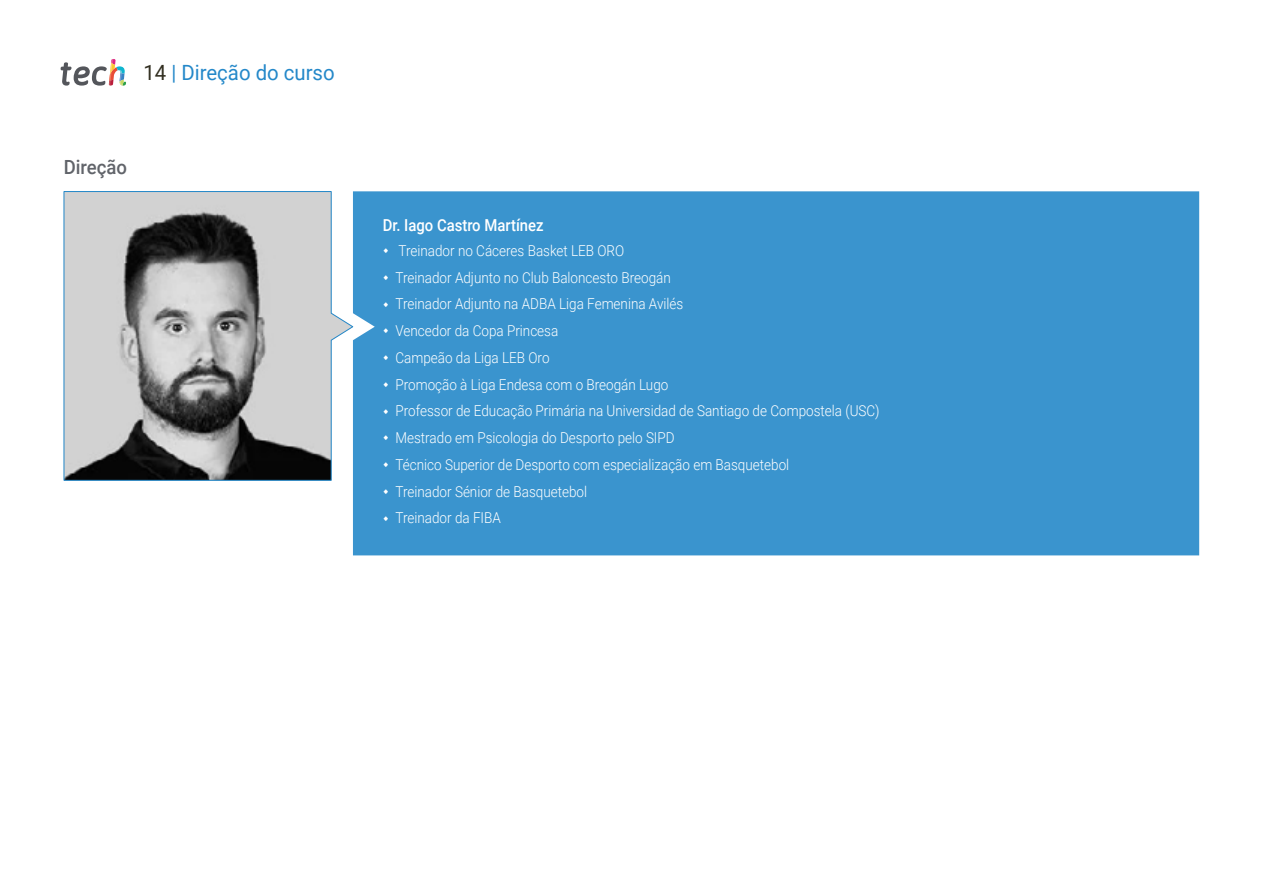
<style>
.page{position:relative;width:1263px;height:893px;background:#fff}
.page>*{position:absolute;margin:0;border:0;box-sizing:border-box;transform-origin:0 0}
.t1{font:21px "Roboto";color:#2488c9}
.t2{font:500 19.5px "Roboto";color:#61646a;scale:.95 1}
.t3{font:500 16.5px "Roboto";color:#fff;scale:.9 1}
.t4{font:300 15px/26.7px "Roboto";color:#fff;scale:.9 1}
.s1{color:#312e20}
</style>
<div class="page">
<svg style="left:61px;top:59px;width:65px;height:27px"></svg>
<div style="left:353px;top:191px;width:846px;height:364px;background:#3a94ce"></div>
<svg style="left:64px;top:191px;width:289px;height:290px;background:#a5a6a7"></svg>
<svg style="left:384px;top:248px;width:4px;height:5px"></svg>
<svg style="left:384px;top:275px;width:4px;height:5px"></svg>
<svg style="left:384px;top:302px;width:4px;height:5px"></svg>
<svg style="left:384px;top:328px;width:4px;height:5px"></svg>
<svg style="left:384px;top:355px;width:4px;height:5px"></svg>
<svg style="left:384px;top:382px;width:4px;height:5px"></svg>
<svg style="left:384px;top:409px;width:4px;height:5px"></svg>
<svg style="left:384px;top:435px;width:4px;height:5px"></svg>
<svg style="left:384px;top:462px;width:4px;height:5px"></svg>
<svg style="left:384px;top:489px;width:4px;height:5px"></svg>
<svg style="left:384px;top:516px;width:4px;height:5px"></svg>
<h1 class="t1" style="left:144px;top:57px;width:193px"><span class="s1">14</span> | Direção do curso</h1>
<h2 class="t2" style="left:64px;top:154px;width:68px">Direção</h2>
<p class="t3" style="left:383px;top:214px;width:180px">Dr. Iago Castro Martínez</p>
<p class="t4" style="left:395px;top:237px;width:539px">Treinador no Cáceres Basket LEB ORO<br>Treinador Adjunto no Club Baloncesto Breogán<br>Treinador Adjunto na ADBA Liga Femenina Avilés<br>Vencedor da Copa Princesa<br>Campeão da Liga LEB Oro<br>Promoção à Liga Endesa com o Breogán Lugo<br>Professor de Educação Primária na Universidad de Santiago de Compostela (USC)<br>Mestrado em Psicologia do Desporto pelo SIPD<br>Técnico Superior de Desporto com especialização em Basquetebol<br>Treinador Sénior de Basquetebol<br>Treinador da FIBA</p>
</div>
